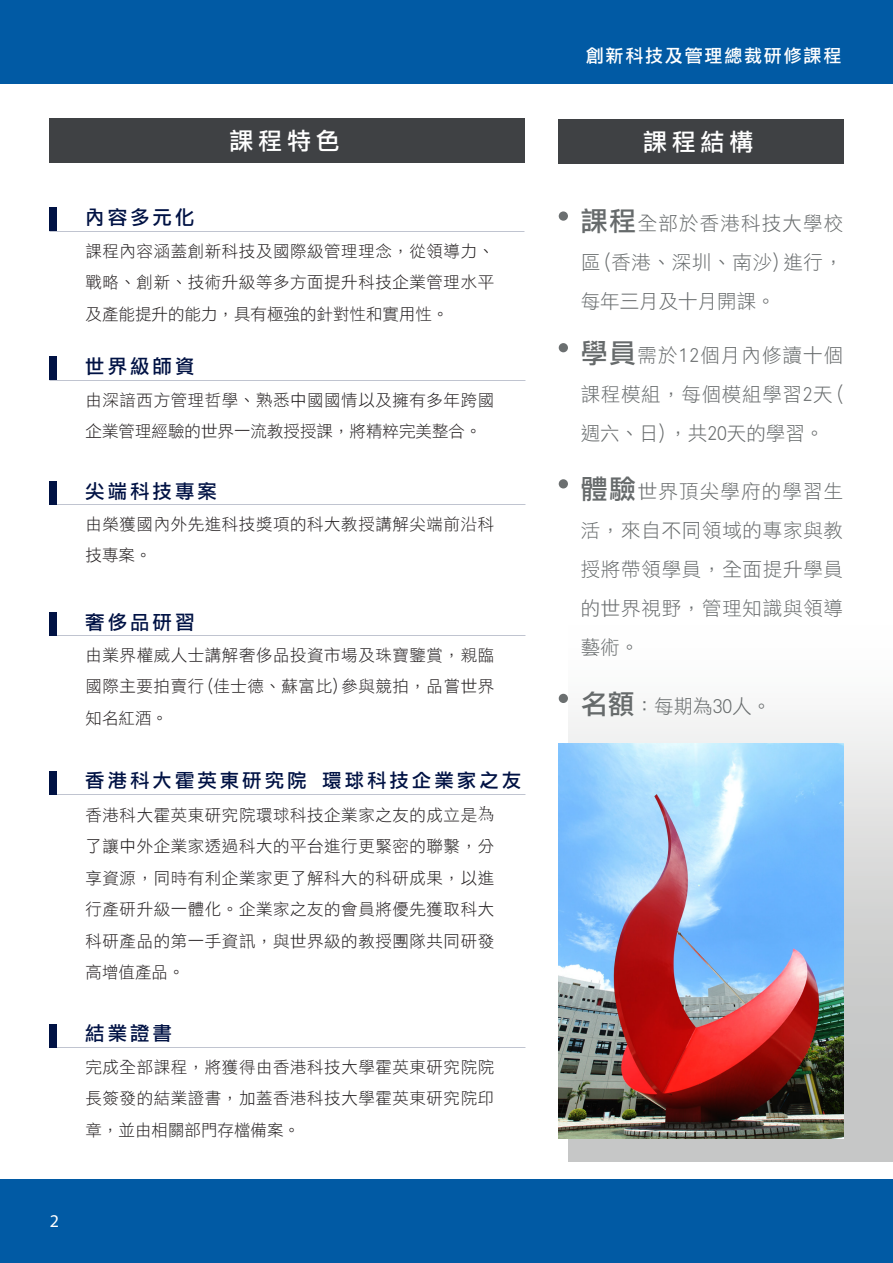
<style>
.page{position:relative;width:893px;height:1263px;background:#fff}
.page>*{position:absolute;margin:0;border:0;box-sizing:border-box;transform-origin:0 0}
.t1{font:24px "DF Li Hei Md WIN BF";letter-spacing:.2em;color:#fff}
.t2{font:19.5px/39px "DF Li Hei W3 WIN BF";letter-spacing:.04em;color:#666a6b;text-align:justify}
.t3{font:19.5px "DF Li Hei Md WIN BF";letter-spacing:.15em;color:#001244}
.t4{font:19.05px "DF Li Hei Md WIN BF";letter-spacing:.15em;color:#001244}
.t5{font:18px "DF Li Hei Md WIN BF";letter-spacing:.1em;color:#fff}
.t6{font:18px "Myriad Pro";color:#fff}
.t7{font:16.5px/31.5px "DF Li Hei W3 WIN BF";letter-spacing:.035em;color:#231f20;text-align:justify}
.s1{font-family:"Adobe Ming Std";font-weight:300}
.s2{font-family:"DF Li Hei Md WIN BF";font-size:27px}
</style>
<div class="page">
<div style="left:0;top:0;width:893px;height:84px;background:#015aa4"></div>
<div style="left:0;top:1179px;width:893px;height:84px;background:#015aa4"></div>
<div style="left:49px;top:118px;width:476px;height:44px;background:#3f4144"></div>
<div style="left:558px;top:119px;width:285px;height:44px;background:#3f4144"></div>
<svg style="left:569px;top:715px;width:324px;height:446px"></svg>
<div style="left:559px;top:211px;width:9px;height:10px;background:#6b6f70;border-radius:50%"></div>
<div style="left:559px;top:343px;width:9px;height:9px;background:#6b6f70;border-radius:50%"></div>
<div style="left:559px;top:479px;width:9px;height:9px;background:#6b6f70;border-radius:50%"></div>
<div style="left:559px;top:694px;width:9px;height:9px;background:#6b6f70;border-radius:50%"></div>
<img style="left:558px;top:743px;width:285px;height:395px">
<div style="left:50px;top:208px;width:7px;height:23px;background:#001244"></div>
<div style="left:50px;top:357px;width:7px;height:23px;background:#001244"></div>
<div style="left:50px;top:481px;width:7px;height:23px;background:#001244"></div>
<div style="left:50px;top:612px;width:7px;height:23px;background:#001244"></div>
<div style="left:50px;top:771px;width:7px;height:23px;background:#001244"></div>
<div style="left:50px;top:1024px;width:7px;height:23px;background:#001244"></div>
<h1 class="t1" style="left:229px;top:129px;width:112px">課程特色</h1>
<p class="t3" style="left:85px;top:208px;width:111px">內容多元化</p>
<p class="t7" style="left:85px;top:235px;width:410px">課程內容涵蓋創新科技及國際級管理理念，從領導力、戰略、創新、技術升級等多方面提升科技企業管理水平及產能提升的能力，具有極強的針對性和實用性。</p>
<p class="t3" style="left:85px;top:357px;width:111px">世界級師資</p>
<p class="t7" style="left:85px;top:384px;width:410px">由深諳西方管理哲學、熟悉中國國情以及擁有多年跨國企業管理經驗的世界一流教授授課，將精粹完美整合。</p>
<p class="t3" style="left:85px;top:481px;width:133px">尖端科技專案</p>
<p class="t7" style="left:85px;top:508px;width:410px">由榮獲國內外先進科技獎項的科大教授講解尖端前沿科技專案。</p>
<p class="t3" style="left:85px;top:612px;width:111px">奢侈品研習</p>
<p class="t7" style="left:86px;top:639px;width:410px">由業界權威人士講解奢侈品投資市場及珠寶鑒賞，親臨國際主要拍賣行(佳士德、蘇富比)參與競拍，品嘗世界知名紅酒。</p>
<p class="t4" style="left:85px;top:771px;width:437px">香港科大霍英東研究院 環球科技企業家之友</p>
<p class="t7" style="left:86px;top:799px;width:410px">香港科大霍英東研究院環球科技企業家之友的成立是<span class="s1">為</span>了讓中外企業家透過科大的平台進行更緊密的聯繫，分享資源，同時有利企業家更了解科大的科研成果，以進行產研升級一體化。企業家之友的會員將優先獲取科大科研產品的第一手資訊，與世界級的教授團隊共同研發高增值產品。</p>
<p class="t3" style="left:85px;top:1024px;width:88px">結業證書</p>
<p class="t7" style="left:86px;top:1051px;width:410px">完成全部課程，將獲得由香港科技大學霍英東研究院院長簽發的結業證書，加蓋香港科技大學霍英東研究院印章，並由相關部門存檔備案。</p>
<p class="t6" style="left:50px;top:1210px;width:11px">2</p>
<p class="t5" style="left:586px;top:46px;width:257px">創新科技及管理總裁研修課程</p>
<h1 class="t1" style="left:643px;top:130px;width:112px">課程結構</h1>
<p class="t2" style="left:581px;top:203px;width:264px"><span class="s2">課程</span>全部於香港科技大學校區(香港、深圳、南沙)進行，每年三月及十月開課。</p>
<p class="t2" style="left:581px;top:335px;width:264px"><span class="s2">學員</span>需於12個月內修讀十個課程模組，每個模組學習2天(週六、日)，共20天的學習。</p>
<p class="t2" style="left:581px;top:472px;width:264px"><span class="s2">體驗</span>世界頂尖學府的學習生活，來自不同領域的專家與教授將帶領學員，全面提升學員的世界視野，管理知識與領導藝術。</p>
<p class="t2" style="left:581px;top:686px;width:192px"><span class="s2">名額</span>：每期為30人。</p>
</div>
